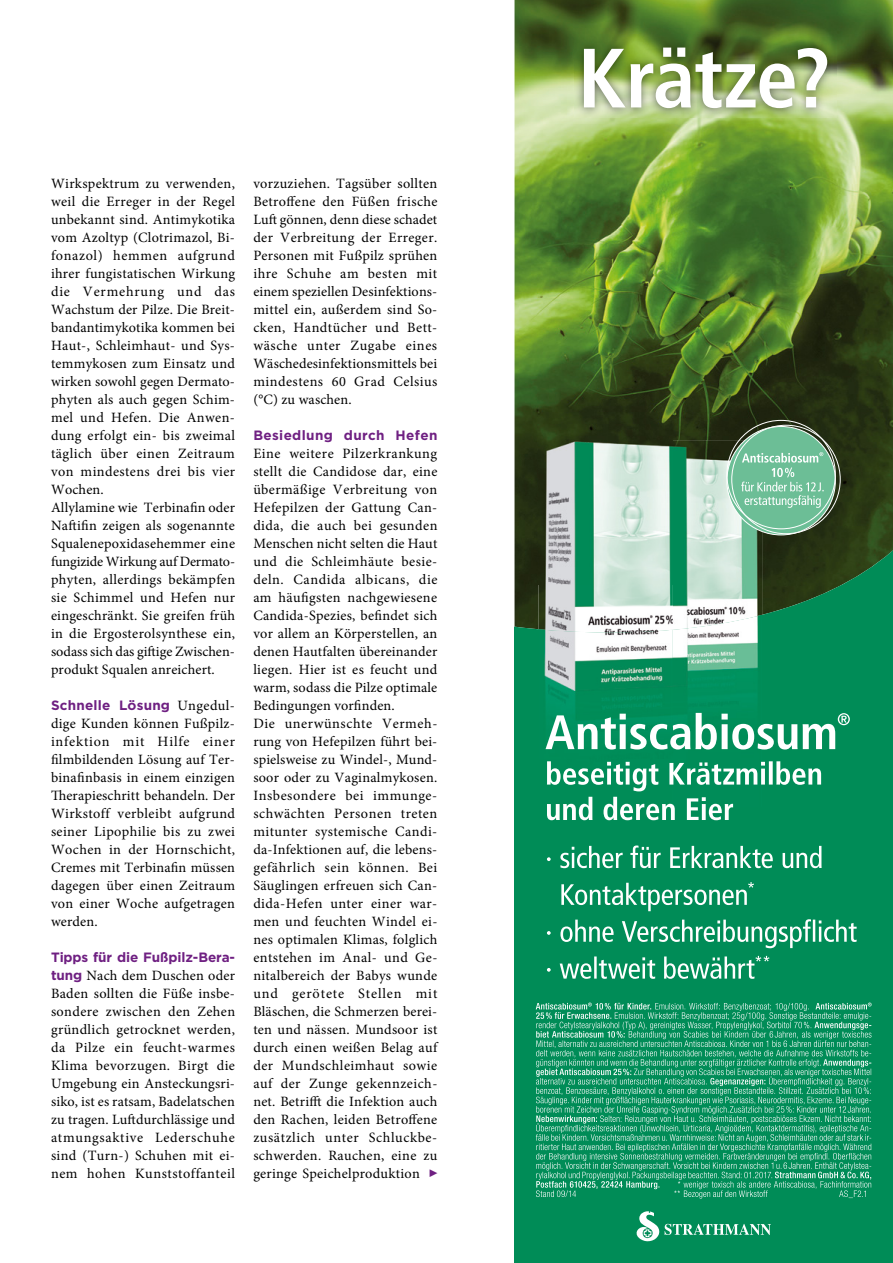
<style>
.page{position:relative;width:893px;height:1263px;background:#fff}
.page>*{position:absolute;margin:0;border:0;box-sizing:border-box;transform-origin:0 0}
.Grundtext{font:14.25px/18px "Minion Pro";letter-spacing:.025em;color:#000;text-align:justify}
.Grundtext-2{font:700 13.5px "Gotham";letter-spacing:.015em;color:#6f2082}
.Grundtext-3{font:700 13.5px "Gotham";letter-spacing:-.01em;color:#6f2082}
.s1{font-family:"Minion Pro";font-weight:400;font-size:14.25px;color:#000}
.s2{font-family:"Gotham";font-weight:700;font-size:13.5px;color:#6f2082}
</style>
<div class="page">
<img style="left:514px;top:0;width:379px;height:539px">
<svg style="left:514px;top:539px;width:379px;height:724px;background:#038552"></svg>
<img style="left:574px;top:38px;width:263px;height:80px">
<svg style="left:584px;top:48px;width:243px;height:60px"></svg>
<svg style="left:547px;top:956px;width:222px;height:23px;background:#41a981"></svg>
<svg style="left:547px;top:919px;width:310px;height:29px;background:#38a57c"></svg>
<svg style="left:561px;top:882px;width:193px;height:29px;background:#38a57c"></svg>
<svg style="left:547px;top:845px;width:275px;height:23px"></svg>
<svg style="left:637px;top:1211px;width:22px;height:30px"></svg>
<svg style="left:665px;top:1224px;width:106px;height:11px"></svg>
<svg style="left:536px;top:1002px;width:336px;height:196px;background:#2b9f73"></svg>
<img style="left:538px;top:440px;width:135px;height:189px">
<img style="left:673px;top:440px;width:89px;height:175px">
<img style="left:538px;top:629px;width:135px;height:178px">
<img style="left:673px;top:615px;width:89px;height:192px">
<svg style="left:547px;top:797px;width:186px;height:23px"></svg>
<svg style="left:547px;top:761px;width:274px;height:30px"></svg>
<svg style="left:546px;top:713px;width:304px;height:36px"></svg>
<svg style="left:727px;top:426px;width:108px;height:109px;background:#7bc4a0"></svg>
<svg style="left:741px;top:452px;width:83px;height:56px;background:#85c9a8"></svg>
<p class="Grundtext" style="left:51px;top:175px;width:186px">Wirkspektrum zu verwenden, weil die Erreger in der Regel unbekannt sind. Antimykotika vom Azoltyp (Clotrimazol, Bi&shy;fonazol) hemmen aufgrund ihrer fungistatischen Wirkung die Vermehrung und das Wachstum der Pilze. Die Breit&shy;bandantimykotika kommen bei Haut-, Schleimhaut- und Sys&shy;temmykosen zum Einsatz und wirken sowohl gegen Dermato&shy;phyten als auch gegen Schim&shy;mel und Hefen. Die Anwen&shy;dung erfolgt ein- bis zweimal täglich über einen Zeitraum von mindestens drei bis vier Wochen.</p>
<p class="Grundtext" style="left:51px;top:499px;width:186px">Allylamine wie Terbinafin oder Naftifin zeigen als sogenannte Squalenepoxidasehemmer eine fungizide Wirkung auf Dermato&shy;phyten, allerdings bekämpfen sie Schimmel und Hefen nur eingeschränkt. Sie greifen früh in die Ergosterolsynthese ein, sodass sich das giftige Zwischen&shy;produkt Squalen anreichert.</p>
<p class="Grundtext-2" style="left:51px;top:696px;width:186px">Schnelle Lösung <span class="s1">Ungedul-</span></p>
<p class="Grundtext" style="left:51px;top:715px;width:186px">dige Kunden können Fußpilz&shy;infektion mit Hilfe einer filmbildenden Lösung auf Ter&shy;binafinbasis in einem einzigen Therapieschritt behandeln. Der Wirkstoff verbleibt aufgrund seiner Lipophilie bis zu zwei Wochen in der Hornschicht, Cremes mit Terbinafin müssen dagegen über einen Zeitraum von einer Woche aufgetragen werden.</p>
<p class="Grundtext-3" style="left:51px;top:948px;width:186px">Tipps für die Fußpilz-Bera-</p>
<p class="Grundtext" style="left:51px;top:967px;width:186px"><span class="s2">tung</span> Nach dem Duschen oder Baden sollten die Füße insbe&shy;sondere zwischen den Zehen gründlich getrocknet werden, da Pilze ein feucht-warmes Klima bevorzugen. Birgt die Umgebung ein Ansteckungsri&shy;siko, ist es ratsam, Badelatschen zu tragen. Luftdurchlässige und atmungsaktive Lederschuhe sind (Turn-) Schuhen mit ei&shy;nem hohen Kunststoffanteil</p>
<p class="Grundtext" style="left:253px;top:175px;width:186px">vorzuziehen. Tagsüber sollten Betroffene den Füßen frische Luft gönnen, denn diese schadet der Verbreitung der Erreger.<br>Personen mit Fußpilz sprühen ihre Schuhe am besten mit einem speziellen Desinfektions&shy;mittel ein, außerdem sind So&shy;cken, Handtücher und Bett&shy;wäsche unter Zugabe eines Wäschedesinfektionsmittels bei mindestens 60 Grad Celsius (°C) zu waschen.</p>
<p class="Grundtext-2" style="left:253px;top:426px;width:186px">Besiedlung durch Hefen</p>
<p class="Grundtext" style="left:253px;top:445px;width:186px">Eine weitere Pilzerkrankung stellt die Candidose dar, eine übermäßige Verbreitung von Hefepilzen der Gattung Can&shy;dida, die auch bei gesunden Menschen nicht selten die Haut und die Schleimhäute besie&shy;deln. Candida albicans, die am häufigsten nachgewiesene Candida-Spezies, befindet sich vor allem an Körperstellen, an denen Hautfalten übereinander liegen. Hier ist es feucht und warm, sodass die Pilze optimale Bedingungen vorfinden.</p>
<p class="Grundtext" style="left:253px;top:715px;width:186px">Die unerwünschte Vermeh&shy;rung von Hefepilzen führt bei&shy;spielsweise zu Windel-, Mund&shy;soor oder zu Vaginalmykosen.<br>Insbesondere bei immunge&shy;schwächten Personen treten mitunter systemische Candi&shy;da-Infektionen auf, die lebens&shy;gefährlich sein können. Bei Säuglingen erfreuen sich Can&shy;dida-Hefen unter einer war&shy;men und feuchten Windel ei&shy;nes optimalen Klimas, folglich entstehen im Anal- und Ge&shy;nitalbereich der Babys wunde und gerötete Stellen mit Bläschen, die Schmerzen berei&shy;ten und nässen. Mundsoor ist durch einen weißen Belag auf der Mundschleimhaut sowie auf der Zunge gekennzeich&shy;net. Betrifft die Infektion auch den Rachen, leiden Betroffene zusätzlich unter Schluckbe&shy;schwerden. Rauchen, eine zu geringe Speichelproduktion</p>
</div>
